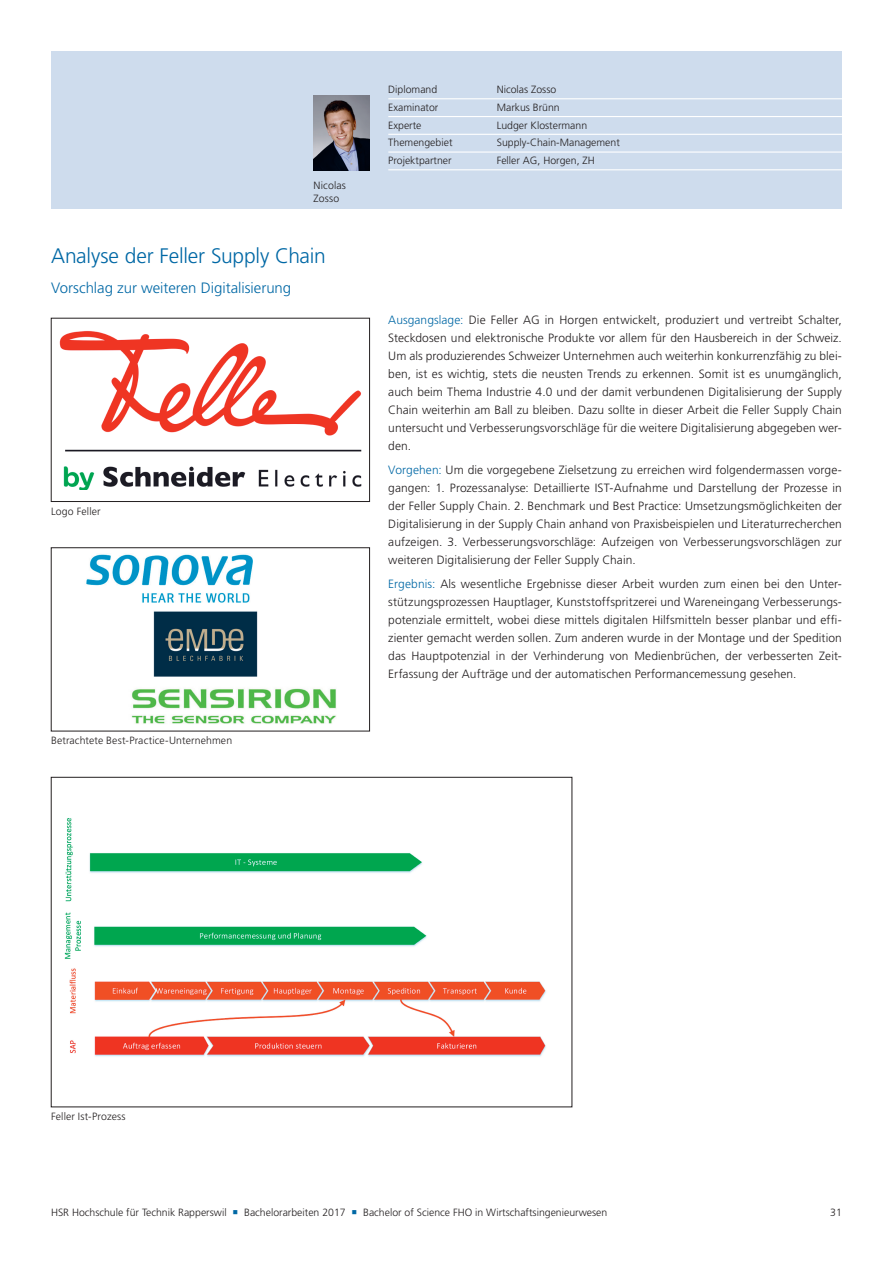
<style>
.page{position:relative;width:893px;height:1263px;background:#fff}
.page>*{position:absolute;margin:0;border:0;box-sizing:border-box;transform-origin:0 0}
.t1{font:300 21px "Frutiger LT Pro";letter-spacing:-.01em;color:#0068a5}
.t2{font:300 15px "Frutiger LT Pro";letter-spacing:-.005em;color:#0068a5}
.t3{font:300 12px/18px "Frutiger LT Pro";letter-spacing:.005em;color:#231f20;text-align:justify}
.t4{font:300 10.5px/13.5px "Frutiger LT Pro";color:#231f20}
.s1{color:#0068a5}
</style>
<div class="page">
<div style="left:51px;top:51px;width:791px;height:157px;background:#cedced"></div>
<img style="left:59px;top:331px;width:303px;height:158px">
<div style="left:51px;top:318px;width:319px;height:184px;border:1px solid #231f20"></div>
<img style="left:86px;top:554px;width:250px;height:170px">
<div style="left:51px;top:547px;width:319px;height:184px;border:1px solid #231f20"></div>
<img style="left:64px;top:818px;width:482px;height:239px">
<hr style="left:388px;top:98px;width:454px;height:1px;background:#fff">
<hr style="left:388px;top:116px;width:454px;height:1px;background:#fff">
<hr style="left:388px;top:134px;width:454px;height:1px;background:#fff">
<hr style="left:388px;top:151px;width:454px;height:2px;background:#fff">
<hr style="left:388px;top:169px;width:454px;height:1px;background:#fff">
<img style="left:314px;top:95px;width:56px;height:75px">
<p class="t4" style="left:314px;top:178px;width:34px">Nicolas<br>Zosso</p>
<h1 class="t1" style="left:51px;top:243px;width:276px">Analyse der Feller Supply Chain</h1>
<p class="t2" style="left:51px;top:279px;width:242px">Vorschlag zur weiteren Digitalisierung</p>
<p class="t4" style="left:51px;top:504px;width:51px">Logo Feller</p>
<p class="t4" style="left:51px;top:734px;width:183px">Betrachtete Best-Practice-Unternehmen</p>
<p class="t4" style="left:388px;top:83px;width:51px">Diplomand</p>
<p class="t4" style="left:497px;top:83px;width:61px">Nicolas Zosso</p>
<p class="t4" style="left:388px;top:101px;width:52px">Examinator</p>
<p class="t4" style="left:497px;top:101px;width:65px">Markus Brünn</p>
<p class="t4" style="left:388px;top:118px;width:35px">Experte</p>
<p class="t4" style="left:497px;top:118px;width:92px">Ludger Klostermann</p>
<p class="t4" style="left:388px;top:136px;width:66px">Themengebiet</p>
<p class="t4" style="left:497px;top:136px;width:125px">Supply-Chain-Management</p>
<p class="t4" style="left:388px;top:154px;width:65px">Projektpartner</p>
<p class="t4" style="left:497px;top:154px;width:100px">Feller AG, Horgen, ZH</p>
<p class="t3" style="left:388px;top:311px;width:455px"><span class="s1">Ausgangslage:</span> Die Feller AG in Horgen entwickelt, produziert und vertreibt Schalter, Steckdosen und elektronische Produkte vor allem für den Hausbereich in der Schweiz.<br>Um als produzierendes Schweizer Unternehmen auch weiterhin konkurrenzfähig zu blei&shy;ben, ist es wichtig, stets die neusten Trends zu erkennen. Somit ist es unumgänglich, auch beim Thema Industrie 4.0 und der damit verbundenen Digitalisierung der Supply Chain weiterhin am Ball zu bleiben. Dazu sollte in dieser Arbeit die Feller Supply Chain untersucht und Verbesserungsvorschläge für die weitere Digitalisierung abgegeben wer&shy;den.</p>
<p class="t3" style="left:388px;top:461px;width:455px"><span class="s1">Vorgehen:</span> Um die vorgegebene Zielsetzung zu erreichen wird folgendermassen vorge&shy;gangen: 1. Prozessanalyse: Detaillierte IST-Aufnahme und Darstellung der Prozesse in der Feller Supply Chain. 2. Benchmark und Best Practice: Umsetzungsmöglichkeiten der Digitalisierung in der Supply Chain anhand von Praxisbeispielen und Literaturrecherchen aufzeigen. 3. Verbesserungsvorschläge: Aufzeigen von Verbesserungsvorschlägen zur weiteren Digitalisierung der Feller Supply Chain.</p>
<p class="t3" style="left:388px;top:575px;width:455px;text-align:left"><span class="s1">Ergebnis:</span> Als wesentliche Ergebnisse dieser Arbeit wurden zum einen bei den Unter&shy;stützungsprozessen Hauptlager, Kunststoffspritzerei und Wareneingang Verbesserungs&shy;potenziale ermittelt, wobei diese mittels digitalen Hilfsmitteln besser planbar und effi&shy;zienter gemacht werden sollen. Zum anderen wurde in der Montage und der Spedition das Hauptpotenzial in der Verhinderung von Medienbrüchen, der verbesserten Zeit-- Erfassung der Aufträge und der automatischen Performancemessung gesehen.</p>
<p class="t4" style="left:51px;top:1110px;width:76px">Feller Ist-Prozess</p>
<p class="t4" style="left:51px;top:1206px;width:558px">HSR Hochschule für Technik Rapperswil <span class="s1">○</span> Bachelorarbeiten 2017 <span class="s1">○</span> Bachelor of Science FHO in Wirtschaftsingenieurwesen</p>
<p class="t4" style="left:830px;top:1206px;width:13px">31</p>
</div>
